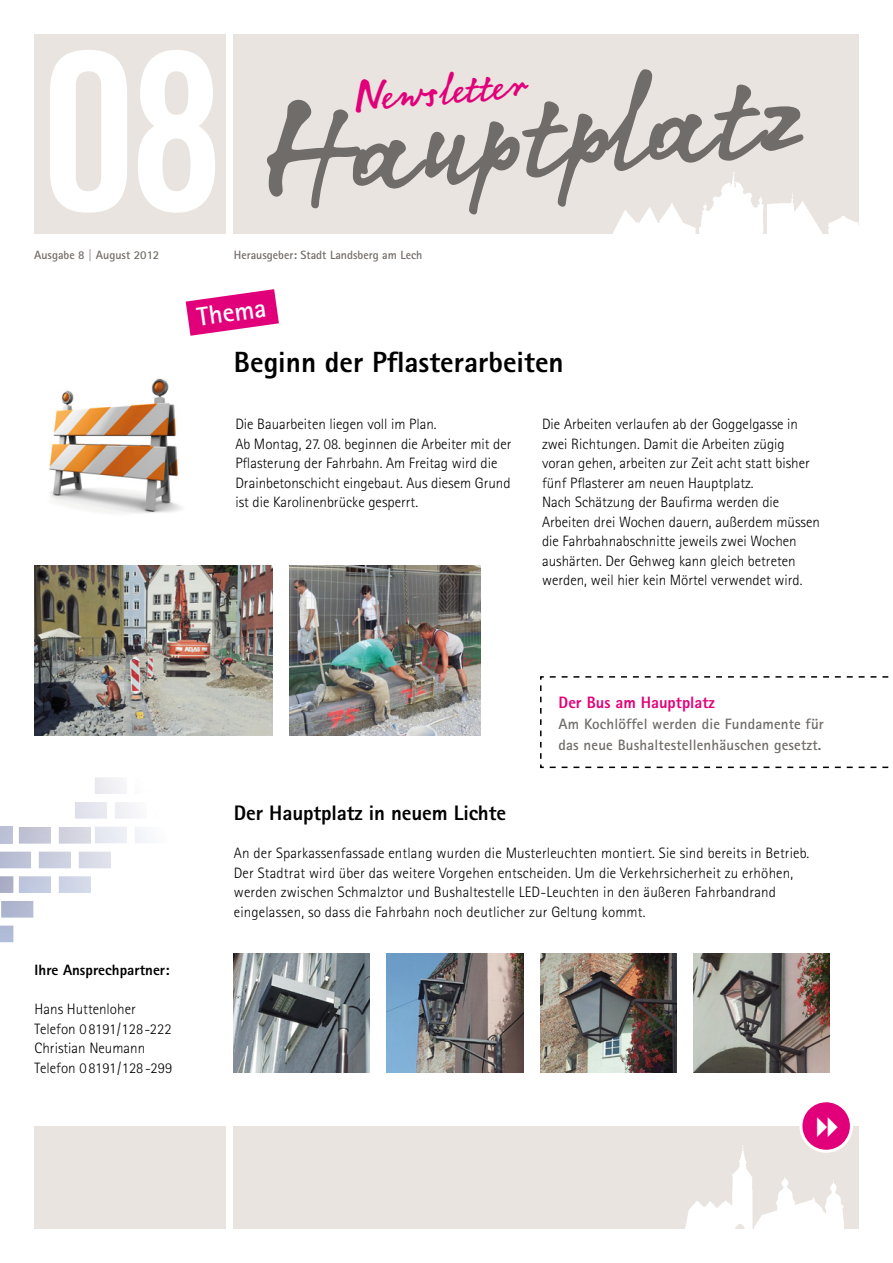
<style>
.page{position:relative;width:893px;height:1263px;background:#fff}
.page>*{position:absolute;margin:0;border:0;box-sizing:border-box;transform-origin:0 0}
.t1{font:219.45px "Trade Gothic LT Bold Cond Twenty";color:#fff}
.t2{font:129.45px "Notec LT";color:#706c69;scale:1.06 1}
.t3{font:42.15px "Notec LT";color:#e2007a}
.t4{font:800 29.25px "Agfa Rotis Sans Serif";color:#000}
.t5{font:700 26.4px "Agfa Rotis Sans Serif";color:#fff}
.t6{font:800 21px "Agfa Rotis Sans Serif";letter-spacing:-.005em;color:#000}
.t7{font:800 16.5px "Agfa Rotis Sans Serif";color:#e2007a}
.t8{font:300 15px/19.5px "Agfa Rotis Sans Serif";color:#000}
.t9{font:700 15px/21px "Agfa Rotis Sans Serif";letter-spacing:.01em;color:#706c69}
.t10{font:800 15px "Agfa Rotis Sans Serif";color:#000}
.t11{font:700 12px "Agfa Rotis Sans Serif";color:#706c69}
</style>
<div class="page">
<div style="left:234px;top:34px;width:625px;height:200px;background:#e9e4df"></div>
<div style="left:234px;top:1126px;width:625px;height:102px;background:#e9e4df"></div>
<div style="left:34px;top:1127px;width:191px;height:102px;background:#e9e4df"></div>
<img style="left:613px;top:172px;width:246px;height:62px">
<div style="left:34px;top:34px;width:191px;height:200px;background:#e9e4df"></div>
<img style="left:681px;top:1145px;width:163px;height:84px">
<div style="left:801px;top:1101px;width:50px;height:50px;background:#e2007a;border-radius:50%"></div>
<div style="left:799px;top:1099px;width:54px;height:54px;border:3px solid #fff;border-radius:50%"></div>
<img style="left:49px;top:378px;width:133px;height:136px">
<svg style="left:540px;top:676px;width:349px;height:93px"></svg>
<img style="left:234px;top:954px;width:135px;height:119px">
<img style="left:540px;top:954px;width:136px;height:119px">
<img style="left:387px;top:954px;width:136px;height:119px">
<img style="left:693px;top:954px;width:136px;height:119px">
<img style="left:0;top:876px;width:33px;height:66px">
<img style="left:289px;top:566px;width:192px;height:170px">
<img style="left:34px;top:566px;width:238px;height:170px">
<svg style="left:186px;top:289px;width:93px;height:47px"></svg>
<h1 class="t1" style="left:40px;top:-1px;width:187px">08</h1>
<p class="t11" style="left:34px;top:248px;width:127px">Ausgabe 8 | August 2012</p>
<p class="t11" style="left:234px;top:248px;width:190px">Herausgeber: Stadt Landsberg am Lech</p>
<h2 class="t2" style="left:248px;top:59px;width:513px;rotate:-5deg">Hauptplatz</h2>
<h3 class="t3" style="left:350px;top:66px;width:176px;rotate:-5deg">Newsletter</h3>
<h3 class="t5" style="left:195px;top:300px;width:71px;rotate:-8deg">Thema</h3>
<h3 class="t4" style="left:234px;top:343px;width:331px">Beginn der Pflasterarbeiten</h3>
<p class="t8" style="left:235px;top:414px;width:278px">Die Bauarbeiten liegen voll im Plan.<br>Ab Montag, 27. 08. beginnen die Arbeiter mit der Pflasterung der Fahrbahn. Am Freitag wird die Drainbetonschicht eingebaut. Aus diesem Grund ist die Karolinenbrücke gesperrt.</p>
<p class="t8" style="left:542px;top:414px;width:280px">Die Arbeiten verlaufen ab der Goggelgasse in zwei Richtungen. Damit die Arbeiten zügig voran gehen, arbeiten zur Zeit acht statt bisher fünf Pflasterer am neuen Hauptplatz.<br>Nach Schätzung der Baufirma werden die Arbeiten drei Wochen dauern, außerdem müssen die Fahrbahnabschnitte jeweils zwei Wochen aushärten. Der Gehweg kann gleich betreten werden, weil hier kein Mörtel verwendet wird.</p>
<h3 class="t6" style="left:234px;top:800px;width:274px">Der Hauptplatz in neuem Lichte</h3>
<p class="t7" style="left:559px;top:691px;width:158px">Der Bus am Hauptplatz</p>
<p class="t9" style="left:559px;top:713px;width:267px">Am Kochlöffel werden die Fundamente für das neue Bushalte stellen häuschen gesetzt.</p>
<p class="t10" style="left:35px;top:960px;width:137px">Ihre Ansprechpartner:</p>
<p class="t8" style="left:35px;top:999px;width:139px">Hans Huttenloher<br>Telefon 0 8191/128-222<br>Christian Neumann<br>Telefon 0 8191/128-299</p>
<p class="t8" style="left:234px;top:843px;width:577px">An der Sparkassenfassade entlang wurden die Musterleuchten montiert. Sie sind bereits in Betrieb.<br>Der Stadtrat wird über das weitere Vorgehen entscheiden. Um die Verkehrsicherheit zu erhöhen, werden zwischen Schmalztor und Bushalte stelle LED-Leuchten in den äußeren Fahrbandrand eingelassen , so dass die Fahrbahn noch deutlicher zur Geltung kommt.</p>
</div>
